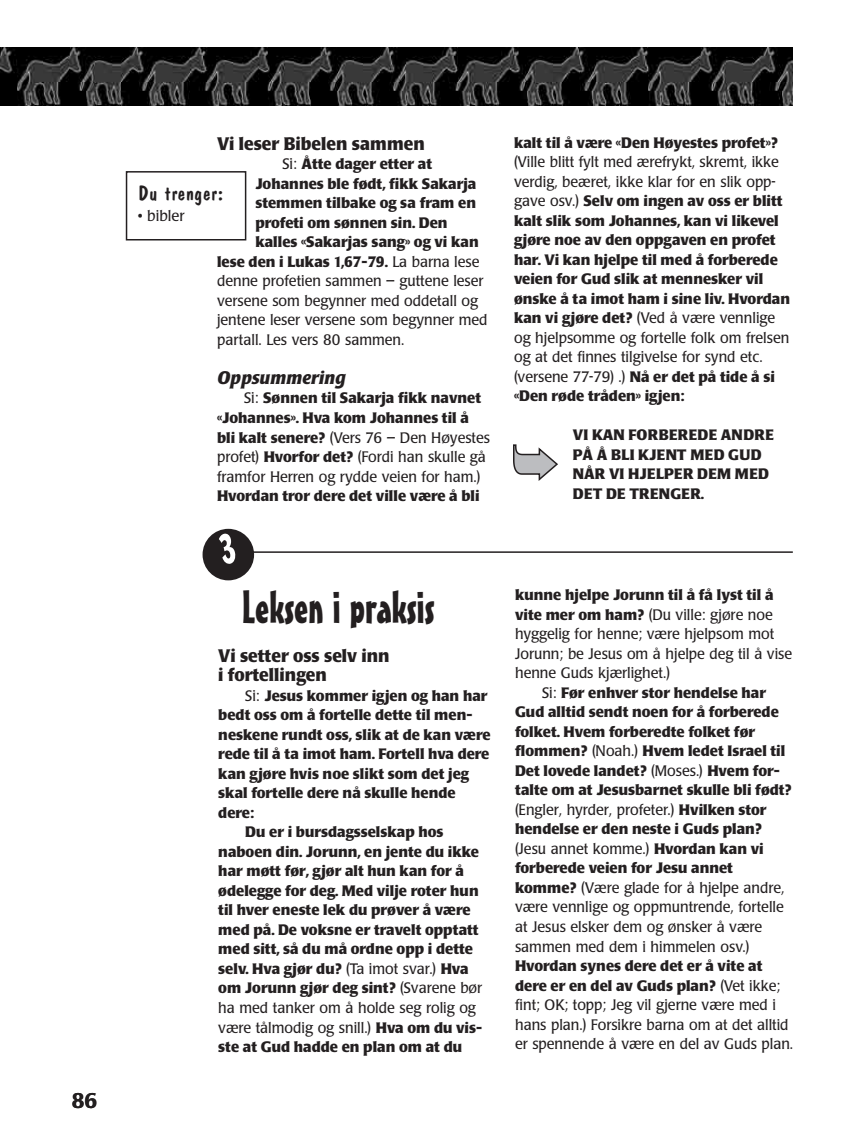
<style>
.page{position:relative;width:864px;height:1148px;background:#fff}
.page>*{position:absolute;margin:0;border:0;box-sizing:border-box;transform-origin:0 0}
.t1{font:45px "Mister Earl BT";color:#231f20}
.t2{font:21px "Dom Casual";color:#231f20;scale:1.05 1}
.t3{font:500 21px "Poppl Laudatio";color:#231f20}
.t4{font:700 18px/19.5px "Poppl Laudatio";color:#231f20;scale:.95 1}
.t5{font:italic 700 18px "Poppl Laudatio";color:#231f20}
.t6{font:700 15px/19.5px "Poppl Laudatio";color:#231f20}
.t7{font:15px/19.5px "Poppl Laudatio";color:#231f20;scale:.95 1}
.t8{font:700 15px/19.5px "Poppl Laudatio";letter-spacing:.02em;color:#231f20}
.t9{font:15px "Poppl Laudatio";color:#231f20}
.s1{font-weight:400}
.s2{font-weight:700}
</style>
<div class="page">
<img style="left:0;top:48px;width:793px;height:57px">
<hr style="left:252px;top:551px;width:541px;height:2px;background:#231f20">
<svg style="left:513px;top:444px;width:45px;height:37px"></svg>
<div style="left:126px;top:171px;width:120px;height:69px;border:2px solid #231f20"></div>
<svg style="left:203px;top:529px;width:51px;height:51px"></svg>
<h2 class="t3" style="left:72px;top:1091px;width:27px">86</h2>
<p class="t4" style="left:217px;top:136px;width:220px">Vi leser Bibelen sammen</p>
<p class="t6" style="left:282px;top:156px;width:151px"><span class="s1">Si:</span> Åtte dager etter at</p>
<p class="t6" style="left:255px;top:175px;width:223px">Johannes ble født, fikk Sakarja</p>
<p class="t6" style="left:255px;top:195px;width:222px">stemmen tilbake og sa fram en</p>
<p class="t6" style="left:255px;top:214px;width:194px">profeti om sønnen sin. Den</p>
<p class="t6" style="left:255px;top:234px;width:225px">kalles «Sakarjas sang» og vi kan</p>
<p class="t6" style="left:217px;top:253px;width:264px">lese den i Lukas 1,67-79. <span class="s1">La barna lese</span></p>
<p class="t7" style="left:217px;top:273px;width:282px">denne profetien sammen – guttene leser</p>
<p class="t7" style="left:217px;top:292px;width:276px">versene som begynner med oddetall og</p>
<p class="t7" style="left:217px;top:312px;width:286px">jentene leser versene som begynner med</p>
<p class="t7" style="left:217px;top:331px;width:199px">partall. Les vers 80 sammen.</p>
<p class="t5" style="left:217px;top:370px;width:130px">Oppsummering</p>
<p class="t6" style="left:217px;top:390px;width:275px;text-indent:27px"><span class="s1">Si:</span> Sønnen til Sakarja fikk navnet «Johannes». Hva kom Johannes til å bli kalt senere? <span class="s1">(Vers 76 – Den Høyestes profet)</span> Hvorfor det? <span class="s1">(Fordi han skulle gå framfor Herren og rydde veien for ham.)</span></p>
<p class="t6" style="left:217px;top:487px;width:264px">Hvordan tror dere det ville være å bli</p>
<h2 class="t2" style="left:138px;top:185px;width:83px">Du trenger:</h2>
<p class="t9" style="left:138px;top:209px;width:48px">• bibler</p>
<p class="t6" style="left:514px;top:134px;width:265px">kalt til å være «Den Høyestes profet»?</p>
<p class="t6" style="left:514px;top:154px;width:277px"><span class="s1">(Ville blitt fylt med ærefrykt, skremt, ikke verdig, beæret, ikke klar for en slik opp&shy;gave osv.)</span> Selv om ingen av oss er blitt kalt slik som Johannes, kan vi likevel gjøre noe av den oppgaven en profet har. Vi kan hjelpe til med å forberede veien for Gud slik at mennesker vil ønske å ta imot ham i sine liv. Hvordan kan vi gjøre det? <span class="s1">(Ved å være vennlige og hjelpsomme og fortelle folk om frelsen og at det finnes tilgivelse for synd etc. (versene 77-79) .)</span> Nå er det på tide å si «Den røde tråden» igjen:</p>
<p class="t8" style="left:573px;top:427px;width:203px">VI KAN FORBEREDE ANDRE<br>PÅ Å BLI KJENT MED GUD<br>NÅR VI HJELPER DEM MED<br>DET DE TRENGER.</p>
<h1 class="t1" style="left:242px;top:590px;width:194px">Leksen i praksis</h1>
<p class="t4" style="left:218px;top:647px;width:182px">Vi setter oss selv inn i fortellingen</p>
<p class="t6" style="left:245px;top:687px;width:244px"><span class="s1">Si:</span> Jesus kommer igjen og han har</p>
<p class="t6" style="left:218px;top:707px;width:256px">bedt oss om å fortelle dette til men-</p>
<p class="t6" style="left:218px;top:726px;width:274px">neskene rundt oss, slik at de kan være</p>
<p class="t6" style="left:218px;top:746px;width:273px">rede til å ta imot ham. Fortell hva dere</p>
<p class="t6" style="left:218px;top:765px;width:252px">kan gjøre hvis noe slikt som det jeg</p>
<p class="t6" style="left:218px;top:785px;width:239px">skal fortelle dere nå skulle hende</p>
<p class="t6" style="left:218px;top:804px;width:37px">dere:</p>
<p class="t6" style="left:245px;top:824px;width:200px">Du er i bursdagsselskap hos</p>
<p class="t6" style="left:218px;top:843px;width:262px">naboen din. Jorunn, en jente du ikke</p>
<p class="t6" style="left:218px;top:863px;width:247px">har møtt før, gjør alt hun kan for å</p>
<p class="t6" style="left:218px;top:882px;width:262px">ødelegge for deg. Med vilje roter hun</p>
<p class="t6" style="left:218px;top:902px;width:254px">til hver eneste lek du prøver å være</p>
<p class="t6" style="left:218px;top:921px;width:262px">med på. De voksne er travelt opptatt</p>
<p class="t6" style="left:218px;top:941px;width:256px">med sitt, så du må ordne opp i dette</p>
<p class="t6" style="left:218px;top:960px;width:252px">selv. Hva gjør du? <span class="s1">(Ta imot svar.)</span> Hva</p>
<p class="t6" style="left:218px;top:980px;width:265px">om Jorunn gjør deg sint? <span class="s1">(Svarene bør</span></p>
<p class="t7" style="left:218px;top:999px;width:273px">ha med tanker om å holde seg rolig og</p>
<p class="t7" style="left:218px;top:1019px;width:279px">være tålmodig og snill.) <span class="s2">Hva om du vis-</span></p>
<p class="t6" style="left:218px;top:1038px;width:245px">ste at Gud hadde en plan om at du</p>
<p class="t6" style="left:515px;top:587px;width:260px">kunne hjelpe Jorunn til å få lyst til å</p>
<p class="t7" style="left:515px;top:606px;width:273px"><span class="s2">vite mer om ham?</span> (Du ville: gjøre noe</p>
<p class="t7" style="left:515px;top:626px;width:274px">hyggelig for henne; være hjelpsom mot</p>
<p class="t7" style="left:515px;top:645px;width:293px">Jorunn; be Jesus om å hjelpe deg til å vise</p>
<p class="t7" style="left:515px;top:665px;width:165px">henne Guds kjærlighet.)</p>
<p class="t6" style="left:542px;top:684px;width:226px"><span class="s1">Si:</span> Før enhver stor hendelse har</p>
<p class="t6" style="left:515px;top:704px;width:265px">Gud alltid sendt noen for å forberede</p>
<p class="t6" style="left:515px;top:723px;width:242px">folket. Hvem forberedte folket før</p>
<p class="t6" style="left:515px;top:743px;width:272px">flommen? <span class="s1">(Noah.)</span> Hvem ledet Israel til</p>
<p class="t6" style="left:515px;top:762px;width:266px">Det lovede landet? <span class="s1">(Moses.)</span> Hvem for-</p>
<p class="t6" style="left:515px;top:782px;width:278px">talte om at Jesusbarnet skulle bli født?</p>
<p class="t7" style="left:515px;top:801px;width:266px">(Engler, hyrder, profeter.) <span class="s2">Hvilken stor</span></p>
<p class="t6" style="left:515px;top:821px;width:248px">hendelse er den neste i Guds plan?</p>
<p class="t7" style="left:515px;top:840px;width:263px">(Jesu annet komme.) <span class="s2">Hvordan kan vi</span></p>
<p class="t6" style="left:515px;top:860px;width:219px">forberede veien for Jesu annet</p>
<p class="t7" style="left:515px;top:879px;width:285px"><span class="s2">komme?</span> (Være glade for å hjelpe andre,</p>
<p class="t7" style="left:515px;top:899px;width:284px">være vennlige og oppmuntrende, fortelle</p>
<p class="t7" style="left:515px;top:918px;width:262px">at Jesus elsker dem og ønsker å være</p>
<p class="t7" style="left:515px;top:938px;width:248px">sammen med dem i himmelen osv.)</p>
<p class="t7" style="left:515px;top:957px;width:294px"><span class="s2">Hvordan synes dere det er å vite at dere er en del av Guds plan?</span> (Vet ikke; fint; OK; topp; Jeg vil gjerne være med i hans plan.) Forsikre barna om at det alltid er spennende å være en del av Guds plan.</p>
</div>
